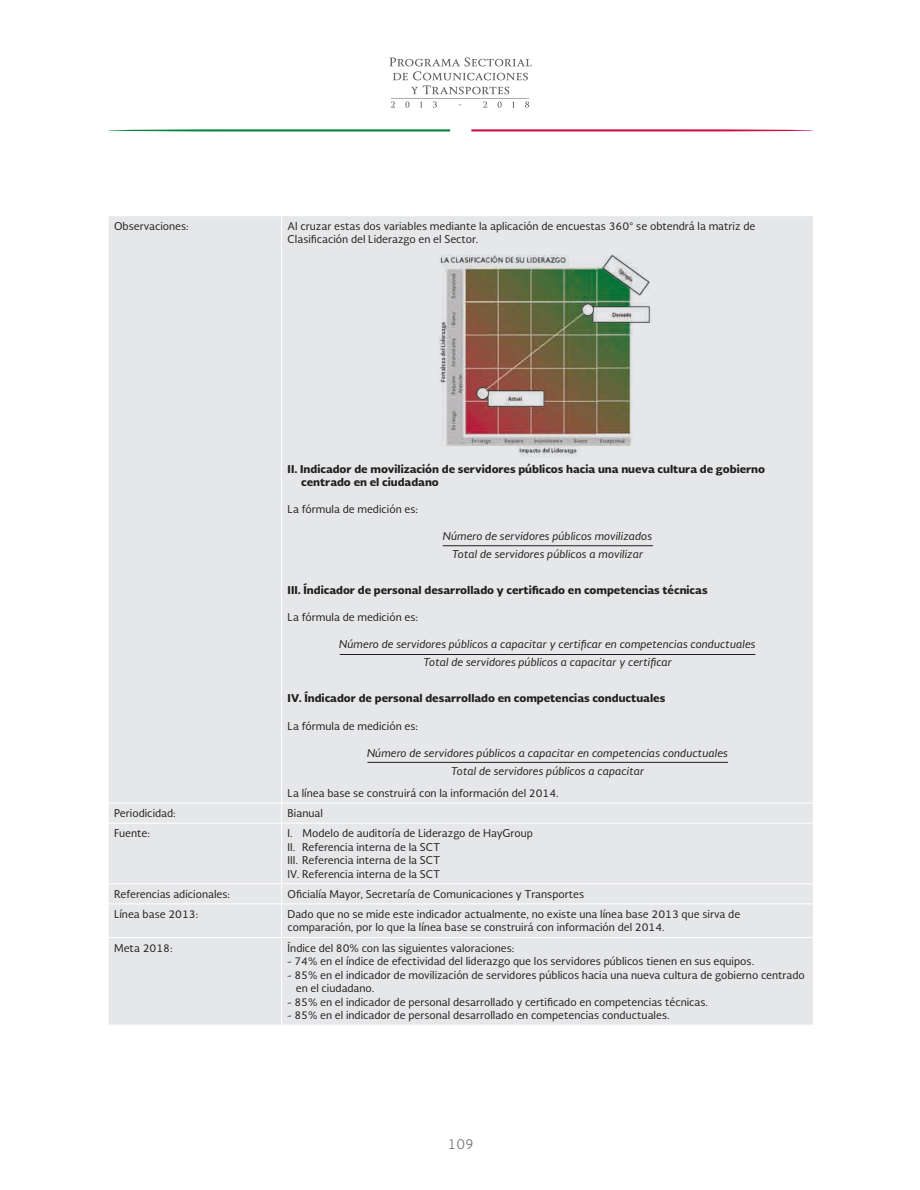
<style>
.page{position:relative;width:920px;height:1190px;background:#fff}
.page>*{position:absolute;margin:0;border:0;box-sizing:border-box;transform-origin:0 0}
.t1{font:300 13.5px "Soberana Sans";color:#646569}
.t2{font:10.5px/13.5px "Soberana Sans";color:#231f20}
.t3{font:italic 10.5px/18px "Soberana Sans";color:#231f20;text-align:center}
.t4{font:900 10.5px/13.5px "Soberana Sans";color:#231f20}
</style>
<div class="page">
<svg style="left:108px;top:129px;width:342px;height:2px"></svg>
<svg style="left:471px;top:129px;width:342px;height:2px"></svg>
<svg style="left:391px;top:101px;width:4px;height:6px"></svg>
<svg style="left:405px;top:101px;width:4px;height:7px"></svg>
<svg style="left:433px;top:101px;width:4px;height:7px"></svg>
<svg style="left:483px;top:101px;width:4px;height:6px"></svg>
<svg style="left:497px;top:101px;width:4px;height:7px"></svg>
<svg style="left:525px;top:101px;width:4px;height:7px"></svg>
<svg style="left:389px;top:57px;width:142px;height:37px"></svg>
<hr style="left:391px;top:98px;width:138px;height:1px;background:#a8a9ad">
<div style="left:109px;top:216px;width:704px;height:808px;background:#e6e7e9"></div>
<hr style="left:282px;top:802px;width:531px;height:1px;background:#fff">
<hr style="left:282px;top:822px;width:531px;height:1px;background:#fff">
<hr style="left:282px;top:883px;width:531px;height:1px;background:#fff">
<hr style="left:282px;top:903px;width:531px;height:1px;background:#fff">
<hr style="left:282px;top:937px;width:531px;height:1px;background:#fff">
<hr style="left:281px;top:216px;width:1px;height:586px;background:#fff">
<hr style="left:108px;top:802px;width:174px;height:1px;background:#fff">
<svg style="left:281px;top:803px;width:1px;height:19px"></svg>
<hr style="left:108px;top:822px;width:174px;height:1px;background:#fff">
<hr style="left:281px;top:823px;width:1px;height:60px;background:#fff">
<hr style="left:108px;top:883px;width:174px;height:1px;background:#fff">
<svg style="left:281px;top:884px;width:1px;height:19px"></svg>
<hr style="left:108px;top:903px;width:174px;height:1px;background:#fff">
<hr style="left:281px;top:904px;width:1px;height:33px;background:#fff">
<hr style="left:108px;top:937px;width:174px;height:1px;background:#fff">
<hr style="left:281px;top:937px;width:1px;height:87px;background:#fff">
<hr style="left:443px;top:545px;width:210px;height:1px;background:#231f20">
<hr style="left:340px;top:654px;width:415px;height:1px;background:#231f20">
<hr style="left:367px;top:762px;width:361px;height:1px;background:#231f20">
<img style="left:438px;top:251px;width:219px;height:208px">
<p class="t2" style="left:114px;top:219px;width:76px">Observaciones:</p>
<p class="t2" style="left:288px;top:219px;width:469px">Al cruzar estas dos variables mediante la aplicación de encuestas 360° se obtendrá la matriz de<br>Clasificación del Liderazgo en el Sector.</p>
<p class="t4" style="left:301px;top:461px;width:465px;text-indent:-14px">II. Indicador de movilización de servidores públicos hacia una nueva cultura de gobierno centrado en el ciudadano</p>
<p class="t2" style="left:288px;top:502px;width:132px">La fórmula de medición es:</p>
<p class="t3" style="left:443px;top:527px;width:211px">Número de servidores públicos movilizados<br>Total de servidores públicos a movilizar</p>
<p class="t4" style="left:288px;top:583px;width:421px">III. Índicador de personal desarrollado y certificado en competencias técnicas</p>
<p class="t2" style="left:288px;top:610px;width:132px">La fórmula de medición es:</p>
<p class="t3" style="left:339px;top:635px;width:418px">Número de servidores públicos a capacitar y certificar en competencias conductuales<br>Total de servidores públicos a capacitar y certificar</p>
<p class="t4" style="left:288px;top:691px;width:379px">IV. Índicador de personal desarrollado en competencias conductuales</p>
<p class="t2" style="left:288px;top:718px;width:132px">La fórmula de medición es:</p>
<p class="t3" style="left:367px;top:743px;width:362px">Número de servidores públicos a capacitar en competencias conductuales<br>Total de servidores públicos a capacitar</p>
<p class="t2" style="left:288px;top:786px;width:272px">La línea base se construirá con la información del 2014.</p>
<p class="t2" style="left:114px;top:806px;width:63px">Periodicidad:</p>
<p class="t2" style="left:288px;top:806px;width:37px">Bianual</p>
<p class="t2" style="left:114px;top:826px;width:37px">Fuente:</p>
<p class="t2" style="left:288px;top:826px;width:247px">I. Modelo de auditoría de Liderazgo de HayGroup II. Referencia interna de la SCT<br>III. Referencia interna de la SCT<br>IV. Referencia interna de la SCT</p>
<p class="t2" style="left:114px;top:886px;width:117px">Referencias adicionales:</p>
<p class="t2" style="left:288px;top:886px;width:298px">Oficialía Mayor, Secretaría de Comunicaciones y Transportes</p>
<p class="t2" style="left:114px;top:906px;width:86px">Línea base 2013:</p>
<p class="t2" style="left:288px;top:906px;width:454px">Dado que no se mide este indicador actualmente, no existe una línea base 2013 que sirva de comparación, por lo que la línea base se construirá con información del 2014.</p>
<p class="t2" style="left:114px;top:940px;width:60px">Meta 2018:</p>
<p class="t2" style="left:288px;top:940px;width:228px">Índice del 80% con las siguientes valoraciones:</p>
<p class="t2" style="left:288px;top:954px;width:468px">- 74% en el índice de efectividad del liderazgo que los servidores públicos tienen en sus equipos.</p>
<p class="t2" style="left:296px;top:967px;width:510px;text-indent:-8px">- 85% en el indicador de movilización de servidores públicos hacia una nueva cultura de gobierno centrado en el ciudadano.</p>
<p class="t2" style="left:288px;top:994px;width:422px">- 85% en el indicador de personal desarrollado y certificado en competencias técnicas.</p>
<p class="t2" style="left:288px;top:1008px;width:383px">- 85% en el indicador de personal desarrollado en competencias conductuales.</p>
<p class="t1" style="left:447px;top:1134px;width:28px">109</p>
</div>
